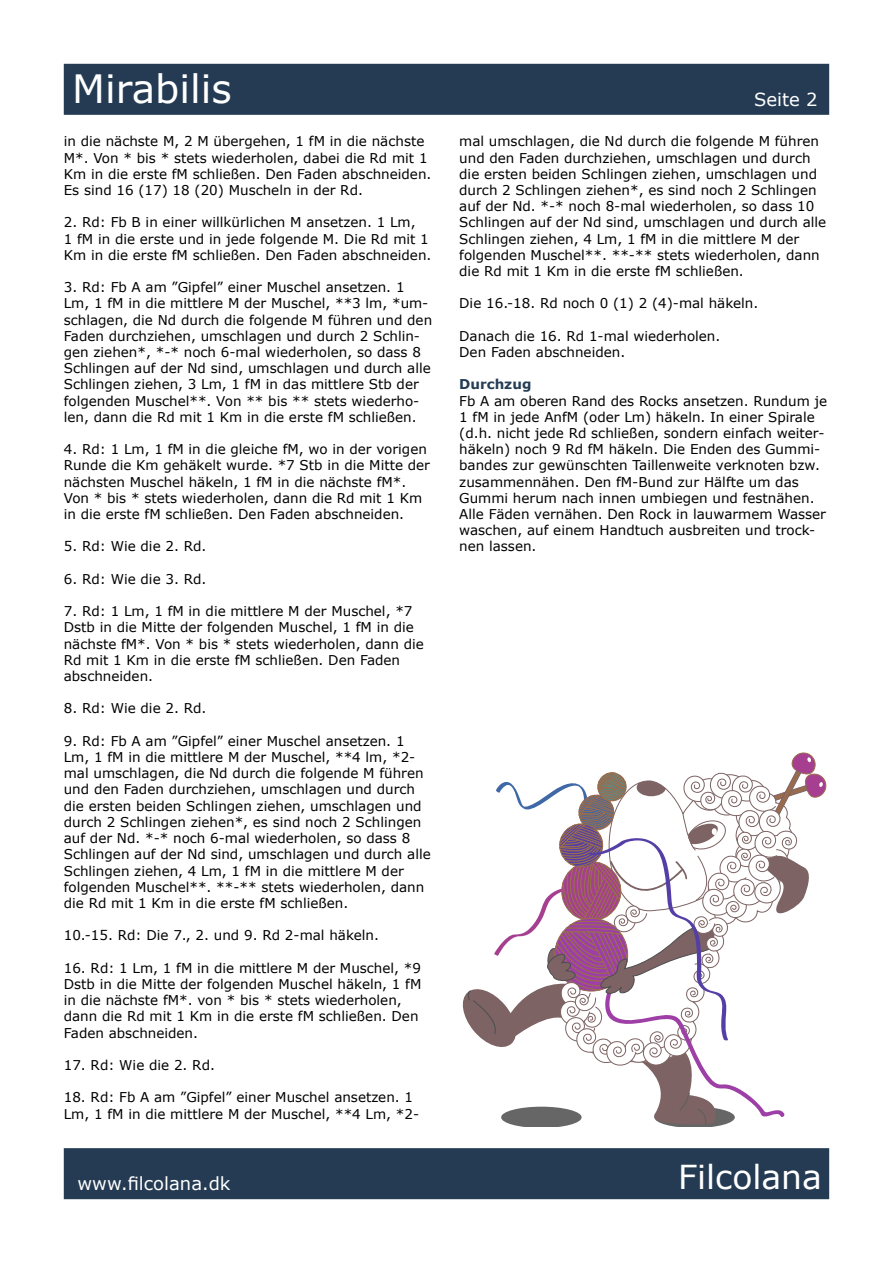
<style>
.page{position:relative;width:893px;height:1263px;background:#fff}
.page>*{position:absolute;margin:0;border:0;box-sizing:border-box;transform-origin:0 0}
.t1{font:39px "Verdana";color:#fff}
.t2{font:33px "Verdana";color:#fff}
.t3{font:18px "Verdana";color:#fff}
.t4{font:13.5px/16.2px "Verdana";color:#000}
.t5{font:700 13.5px "Verdana";color:#243c54}
</style>
<div class="page">
<div style="left:64px;top:64px;width:765px;height:51px;background:#243b53;border:2px solid #243c54"></div>
<div style="left:64px;top:1148px;width:765px;height:51px;background:#243b53;border:2px solid #243c54"></div>
<svg style="left:462px;top:752px;width:365px;height:375px"></svg>
<h1 class="t1" style="left:72px;top:64px;width:161px">Mirabilis</h1>
<p class="t4" style="left:64px;top:134px;width:369px">in die nächste M, 2 M übergehen, 1 fM in die nächste M*. Von * bis * stets wiederholen, dabei die Rd mit 1<br>Km in die erste fM schließen. Den Faden abschneiden.<br>Es sind 16 (17) 18 (20) Muscheln in der Rd.</p>
<p class="t4" style="left:64px;top:215px;width:369px">2. Rd: Fb B in einer willkürlichen M ansetzen. 1 Lm,<br>1 fM in die erste und in jede folgende M. Die Rd mit 1<br>Km in die erste fM schließen. Den Faden abschneiden.</p>
<p class="t4" style="left:64px;top:279px;width:370px">3. Rd: Fb A am ”Gipfel” einer Muschel ansetzen. 1<br>Lm, 1 fM in die mittlere M der Muschel, **3 lm, *um&shy;schlagen, die Nd durch die folgende M führen und den Faden durchziehen, umschlagen und durch 2 Schlin&shy;gen ziehen*, *-* noch 6-mal wiederholen, so dass 8<br>Schlingen auf der Nd sind, umschlagen und durch alle Schlingen ziehen, 3 Lm, 1 fM in das mittlere Stb der folgenden Muschel**. Von ** bis ** stets wiederho&shy;len, dann die Rd mit 1 Km in die erste fM schließen.</p>
<p class="t4" style="left:64px;top:441px;width:368px">4. Rd: 1 Lm, 1 fM in die gleiche fM, wo in der vorigen Runde die Km gehäkelt wurde. *7 Stb in die Mitte der nächsten Muschel häkeln, 1 fM in die nächste fM*.<br>Von * bis * stets wiederholen, dann die Rd mit 1 Km in die erste fM schließen. Den Faden abschneiden.</p>
<p class="t4" style="left:64px;top:539px;width:144px">5. Rd: Wie die 2. Rd.</p>
<p class="t4" style="left:64px;top:571px;width:144px">6. Rd: Wie die 3. Rd.</p>
<p class="t4" style="left:64px;top:603px;width:362px">7. Rd: 1 Lm, 1 fM in die mittlere M der Muschel, *7<br>Dstb in die Mitte der folgenden Muschel, 1 fM in die nächste fM*. Von * bis * stets wiederholen, dann die Rd mit 1 Km in die erste fM schließen. Den Faden abschneiden.</p>
<p class="t4" style="left:64px;top:701px;width:144px">8. Rd: Wie die 2. Rd.</p>
<p class="t4" style="left:64px;top:733px;width:368px">9. Rd: Fb A am ”Gipfel” einer Muschel ansetzen. 1<br>Lm, 1 fM in die mittlere M der Muschel, **4 lm, *2- mal umschlagen, die Nd durch die folgende M führen und den Faden durchziehen, umschlagen und durch die ersten beiden Schlingen ziehen, umschlagen und durch 2 Schlingen ziehen*, es sind noch 2 Schlingen auf der Nd. *-* noch 6-mal wiederholen, so dass 8<br>Schlingen auf der Nd sind, umschlagen und durch alle Schlingen ziehen, 4 Lm, 1 fM in die mittlere M der folgenden Muschel**. **-** stets wiederholen, dann die Rd mit 1 Km in die erste fM schließen.</p>
<p class="t4" style="left:64px;top:927px;width:317px">10.-15. Rd: Die 7., 2. und 9. Rd 2-mal häkeln.</p>
<p class="t4" style="left:64px;top:960px;width:359px">16. Rd: 1 Lm, 1 fM in die mittlere M der Muschel, *9<br>Dstb in die Mitte der folgenden Muschel häkeln, 1 fM in die nächste fM*. von * bis * stets wiederholen, dann die Rd mit 1 Km in die erste fM schließen. Den Faden abschneiden.</p>
<p class="t4" style="left:64px;top:1057px;width:153px">17. Rd: Wie die 2. Rd.</p>
<p class="t4" style="left:64px;top:1089px;width:357px">18. Rd: Fb A am ”Gipfel” einer Muschel ansetzen. 1<br>Lm, 1 fM in die mittlere M der Muschel, **4 Lm, *2-</p>
<h3 class="t3" style="left:754px;top:88px;width:65px">Seite 2</h3>
<p class="t4" style="left:459px;top:134px;width:368px">mal umschlagen, die Nd durch die folgende M führen und den Faden durchziehen, umschlagen und durch die ersten beiden Schlingen ziehen, umschlagen und durch 2 Schlingen ziehen*, es sind noch 2 Schlingen auf der Nd. *-* noch 8-mal wiederholen, so dass 10<br>Schlingen auf der Nd sind, umschlagen und durch alle Schlingen ziehen, 4 Lm, 1 fM in die mittlere M der folgenden Muschel**. **-** stets wiederholen, dann die Rd mit 1 Km in die erste fM schließen.</p>
<p class="t4" style="left:459px;top:296px;width:301px">Die 16.-18. Rd noch 0 (1) 2 (4)-mal häkeln.</p>
<p class="t4" style="left:459px;top:328px;width:263px">Danach die 16. Rd 1-mal wiederholen.<br>Den Faden abschneiden.</p>
<p class="t5" style="left:459px;top:376px;width:74px">Durchzug</p>
<p class="t4" style="left:459px;top:393px;width:370px">Fb A am oberen Rand des Rocks ansetzen. Rundum je 1 fM in jede AnfM (oder Lm) häkeln. In einer Spirale (d.h. nicht jede Rd schließen, sondern einfach weiter&shy;häkeln) noch 9 Rd fM häkeln. Die Enden des Gummi&shy;bandes zur gewünschten Taillenweite verknoten bzw. zusammennähen. Den fM-Bund zur Hälfte um das Gummi herum nach innen umbiegen und festnähen.<br>Alle Fäden vernähen. Den Rock in lauwarmem Wasser waschen, auf einem Handtuch ausbreiten und trock&shy;nen lassen.</p>
<h3 class="t3" style="left:78px;top:1172px;width:154px">www.filcolana.dk</h3>
<h2 class="t2" style="left:678px;top:1156px;width:145px">Filcolana</h2>
</div>
